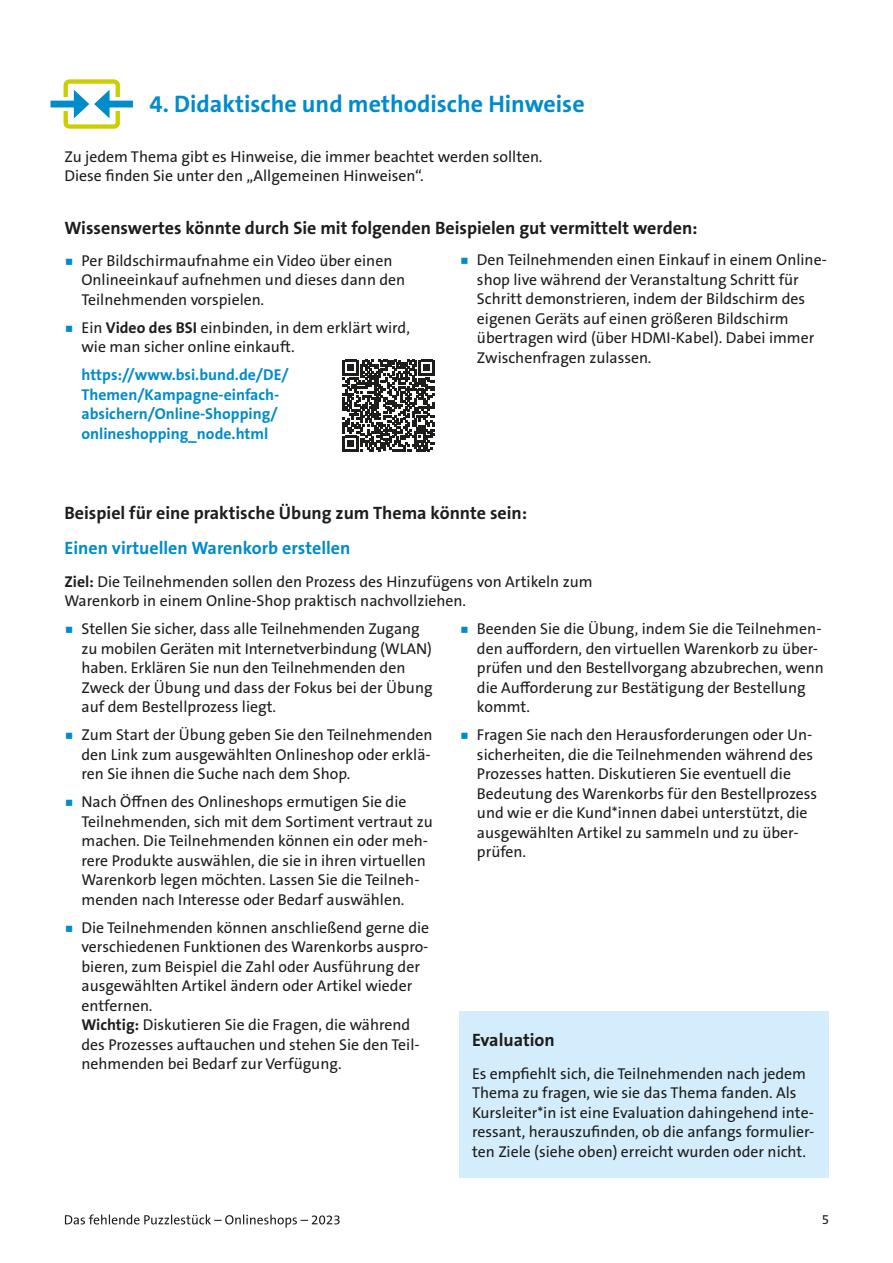
<style>
.page{position:relative;width:893px;height:1263px;background:#fff}
.page>*{position:absolute;margin:0;border:0;box-sizing:border-box;transform-origin:0 0}
.H2_Punkt_1-6{font:700 24px "The Sans B W7";color:#008bcb}
.t1{font:700 18px "The Sans B W7";color:#1d1d1b}
.t2{font:700 18px "The Sans B W7";color:#008bcb}
.li{font:15.75px/19.5px "The Sans B W5 Plain";color:#1d1d1b}
.t3{font:700 15.75px/19.5px "The Sans B W7";color:#008bcb}
.t4{font:13.5px "The Sans B W5 Plain";color:#1d1d1b}
.s1{font-family:"Montserrat";font-weight:600;color:#008bcb}
.s2{font-family:"The Sans B W7";font-weight:700}
</style>
<div class="page">
<svg style="left:65px;top:1214px;width:275px;height:14px"></svg>
<div style="left:64px;top:79px;width:56px;height:50px;border:4px solid #cdce00;border-radius:4px"></div>
<svg style="left:61px;top:97px;width:72px;height:14px"></svg>
<div style="left:51px;top:101px;width:29px;height:6px;background:#008bcb"></div>
<div style="left:104px;top:101px;width:29px;height:6px;background:#008bcb"></div>
<svg style="left:74px;top:90px;width:36px;height:28px"></svg>
<div style="left:459px;top:1012px;width:370px;height:166px;background:#d4edfc"></div>
<svg style="left:343px;top:360px;width:91px;height:91px"></svg>
<h2 class="H2_Punkt_1-6" style="left:150px;top:89px;width:437px">4. Didaktische und methodische Hinweise</h2>
<p class="li" style="left:64px;top:147px;width:480px">Zu jedem Thema gibt es Hinweise, die immer beachtet werden sollten.<br>Diese finden Sie unter den „Allgemeinen Hinweisen“.</p>
<h3 class="t1" style="left:64px;top:216px;width:635px">Wissenswertes könnte durch Sie mit folgenden Beispielen gut vermittelt werden:</h3>
<p class="li" style="left:81px;top:251px;width:325px;text-indent:-17px"><span class="s1">■</span> Per Bildschirmaufnahme ein Video über einen<br>Onlineeinkauf aufnehmen und dieses dann den<br>Teilnehmenden vorspielen.</p>
<p class="li" style="left:81px;top:318px;width:330px;text-indent:-17px"><span class="s1">■</span> Ein <span class="s2">Video des BSI</span> einbinden, in dem erklärt wird, wie man sicher online einkauft.</p>
<p class="t3" style="left:81px;top:365px;width:209px">https://www.bsi.bund.de/DE/<br>Themen/Kampagne-einfach&shy;absichern/Online-Shopping/ onlineshopping_node.html</p>
<p class="li" style="left:477px;top:250px;width:350px;text-indent:-17px"><span class="s1">■</span> Den Teilnehmenden einen Einkauf in einem Online&shy;shop live während der Veranstaltung Schritt für Schritt demonstrieren, indem der Bildschirm des eigenen Geräts auf einen größeren Bildschirm übertragen wird (über HDMI-Kabel). Dabei immer Zwischenfragen zulassen.</p>
<h3 class="t1" style="left:64px;top:502px;width:464px">Beispiel für eine praktische Übung zum Thema könnte sein:</h3>
<h3 class="t2" style="left:64px;top:537px;width:287px">Einen virtuellen Warenkorb erstellen</h3>
<p class="li" style="left:64px;top:572px;width:530px"><span class="s2">Ziel:</span> Die Teilnehmenden sollen den Prozess des Hinzufügens von Artikeln zum<br>Warenkorb in einem Online-Shop praktisch nachvollziehen.</p>
<p class="li" style="left:477px;top:619px;width:348px;text-indent:-17px"><span class="s1">■</span> Beenden Sie die Übung, indem Sie die Teilnehmen&shy;den auffordern, den virtuellen Warenkorb zu über&shy;prüfen und den Bestellvorgang abzubrechen, wenn die Aufforderung zur Bestätigung der Bestellung kommt.</p>
<p class="li" style="left:477px;top:725px;width:342px;text-indent:-17px"><span class="s1">■</span> Fragen Sie nach den Herausforderungen oder Un&shy;sicherheiten, die die Teilnehmenden während des Prozesses hatten. Diskutieren Sie eventuell die Bedeutung des Warenkorbs für den Bestellprozess und wie er die Kund*innen dabei unterstützt, die ausgewählten Artikel zu sammeln und zu über&shy;prüfen.</p>
<p class="li" style="left:81px;top:619px;width:353px;text-indent:-17px"><span class="s1">■</span> Stellen Sie sicher, dass alle Teilnehmenden Zugang zu mobilen Geräten mit Internetverbindung (WLAN) haben. Erklären Sie nun den Teilnehmenden den Zweck der Übung und dass der Fokus bei der Übung auf dem Bestellprozess liegt.</p>
<p class="li" style="left:81px;top:725px;width:353px;text-align:justify;text-indent:-17px"><span class="s1">■</span> Zum Start der Übung geben Sie den Teilnehmenden den Link zum ausgewählten Onlineshop oder erklä&shy;ren Sie ihnen die Suche nach dem Shop.</p>
<p class="li" style="left:81px;top:792px;width:353px;text-indent:-17px"><span class="s1">■</span> Nach Öffnen des Onlineshops ermutigen Sie die Teilnehmenden, sich mit dem Sortiment vertraut zu machen. Die Teilnehmenden können ein oder meh&shy;rere Produkte auswählen, die sie in ihren virtuellen Warenkorb legen möchten. Lassen Sie die Teilneh&shy;menden nach Interesse oder Bedarf auswählen.</p>
<p class="li" style="left:81px;top:918px;width:349px;text-indent:-17px"><span class="s1">■</span> Die Teilnehmenden können anschließend gerne die verschiedenen Funktionen des Warenkorbs auspro&shy;bieren, zum Beispiel die Zahl oder Ausführung der ausgewählten Artikel ändern oder Artikel wieder entfernen.<br><span class="s2">Wichtig:</span> Diskutieren Sie die Fragen, die während des Prozesses auftauchen und stehen Sie den Teil&shy;nehmenden bei Bedarf zur Verfügung.</p>
<h3 class="t1" style="left:472px;top:1029px;width:84px">Evaluation</h3>
<p class="li" style="left:472px;top:1064px;width:344px">Es empfiehlt sich, die Teilnehmenden nach jedem Thema zu fragen, wie sie das Thema fanden. Als Kursleiter*in ist eine Evaluation dahingehend inte&shy;ressant, herauszufinden, ob die anfangs formulier&shy;ten Ziele (siehe oben) erreicht wurden oder nicht.</p>
<p class="t4" style="left:822px;top:1211px;width:9px">5</p>
</div>
